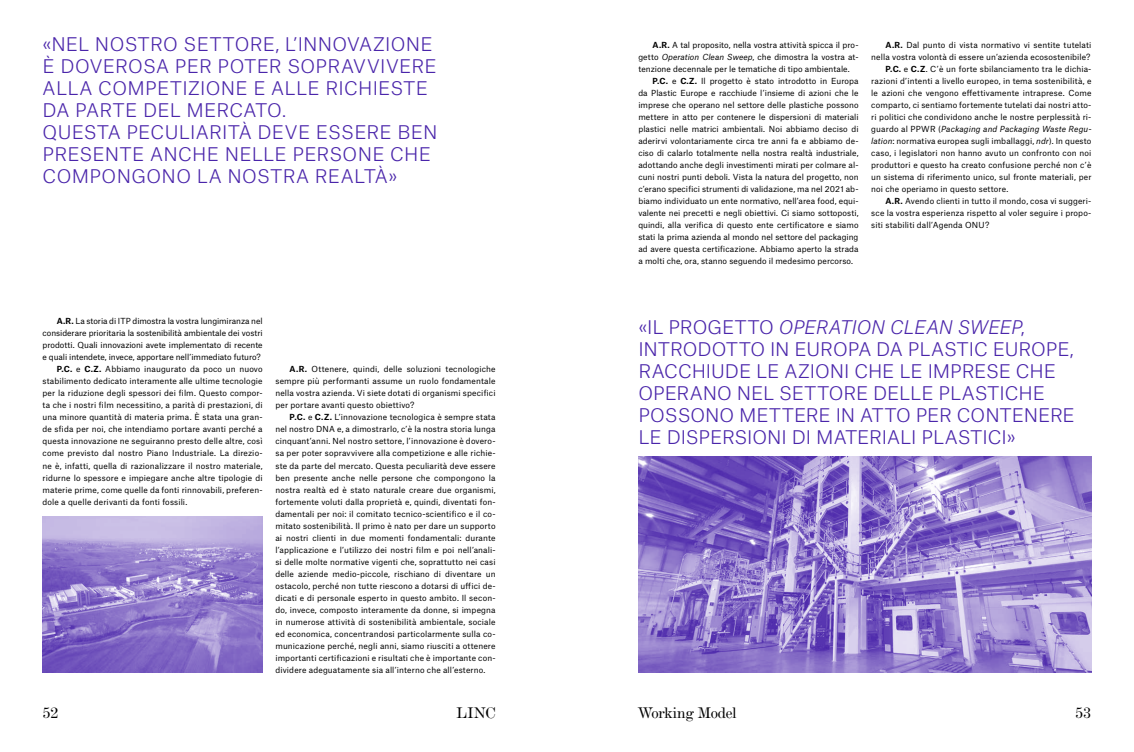
<style>
.page{position:relative;width:1134px;height:752px;background:#fff}
.page>*{position:absolute;margin:0;border:0;box-sizing:border-box;transform-origin:0 0}
.t1{font:300 18px/22px "Atlas Grotesk";letter-spacing:.01em;color:#4a25aa}
.t2{font:16px "De Vinne BT Text";letter-spacing:-.015em;color:#000}
.t3{font:8px/12px "Atlas Grotesk";letter-spacing:.015em;color:#000;text-align:justify}
.t4{font:8px "Atlas Grotesk";letter-spacing:-.005em;color:#000}
.t5{font:italic 8px "Atlas Grotesk";letter-spacing:.015em;color:#000}
.s1{font-weight:700}
.s2{font-style:italic}
.s3{font-style:normal}
</style>
<div class="page">
<img style="left:43px;top:516px;width:220px;height:156px">
<img style="left:638px;top:456px;width:453px;height:216px">
<h1 class="t1" style="left:43px;top:31px;width:396px">«NEL NOSTRO SETTORE, L’INNOVAZIONE<br>È DOVEROSA PER POTER SOPRAVVIVERE<br>ALLA COMPETIZIONE E ALLE RICHIESTE<br>DA PARTE DEL MERCATO.<br>QUESTA PECULIARITÀ DEVE ESSERE BEN<br>PRESENTE ANCHE NELLE PERSONE CHE<br>COMPONGONO LA NOSTRA REALTÀ»</h1>
<p class="t3" style="left:885px;top:38px;width:207px"><span class="s1">A.R.</span> Dal punto di vista normativo vi sentite tutelati</p>
<p class="t3" style="left:638px;top:38px;width:222px;text-indent:14px"><span class="s1">A.R.</span> A tal proposito, nella vostra attività spicca il pro&shy;getto <span class="s2">Operation Clean Sweep</span>, che dimostra la vostra at&shy;tenzione decennale per le tematiche di tipo ambientale.</p>
<p class="t3" style="left:638px;top:74px;width:222px;text-indent:14px"><span class="s1">P.C.</span> e <span class="s1">C.Z.</span> Il progetto è stato introdotto in Europa da Plastic Europe e racchiude l’insieme di azioni che le imprese che operano nel settore delle plastiche possono mettere in atto per contenere le dispersioni di materiali plastici nelle matrici ambientali. Noi abbiamo deciso di aderirvi volontariamente circa tre anni fa e abbiamo de&shy;ciso di calarlo totalmente nella nostra realtà industriale, adottando anche degli investimenti mirati per colmare al&shy;cuni nostri punti deboli. Vista la natura del progetto, non c’erano specifici strumenti di validazione, ma nel 2021 ab&shy;biamo individuato un ente normativo, nell’area food, equi&shy;valente nei precetti e negli obiettivi. Ci siamo sottoposti, quindi, alla verifica di questo ente certificatore e siamo stati la prima azienda al mondo nel settore del packaging ad avere questa certificazione. Abbiamo aperto la strada a molti che, ora, stanno seguendo il medesimo percorso.</p>
<p class="t3" style="left:871px;top:50px;width:221px">nella vostra volontà di essere un’azienda ecosostenibile?</p>
<p class="t3" style="left:885px;top:62px;width:207px"><span class="s1">P.C.</span> e <span class="s1">C.Z</span>. C’è un forte sbilanciamento tra le dichia-</p>
<p class="t3" style="left:871px;top:74px;width:222px">razioni d’intenti a livello europeo, in tema sostenibilità, e</p>
<p class="t3" style="left:871px;top:86px;width:222px">le azioni che vengono effettivamente intraprese. Come</p>
<p class="t3" style="left:871px;top:98px;width:222px">comparto, ci sentiamo fortemente tutelati dai nostri atto-</p>
<p class="t3" style="left:871px;top:110px;width:222px">ri politici che condividono anche le nostre perplessità ri-</p>
<p class="t5" style="left:871px;top:123px;width:222px"><span class="s3">guardo al PPWR (</span>Packaging and Packaging Waste Regu-</p>
<p class="t3" style="left:871px;top:134px;width:222px"><span class="s2">lation</span>: normativa europea sugli imballaggi, <span class="s2">ndr</span>). In questo</p>
<p class="t3" style="left:871px;top:146px;width:222px">caso, i legislatori non hanno avuto un confronto con noi</p>
<p class="t3" style="left:871px;top:158px;width:222px">produttori e questo ha creato confusione perché non c’è</p>
<p class="t3" style="left:871px;top:170px;width:222px">un sistema di riferimento unico, sul fronte materiali, per</p>
<p class="t3" style="left:871px;top:182px;width:139px">noi che operiamo in questo settore.</p>
<p class="t3" style="left:885px;top:194px;width:207px"><span class="s1">A.R.</span> Avendo clienti in tutto il mondo, cosa vi suggeri-</p>
<p class="t3" style="left:871px;top:206px;width:222px">sce la vostra esperienza rispetto al voler seguire i propo-</p>
<p class="t3" style="left:871px;top:218px;width:119px">siti stabiliti dall’Agenda ONU?</p>
<p class="t4" style="left:57px;top:315px;width:207px"><span class="s1">A.R.</span> La storia di ITP dimostra la vostra lungimiranza nel</p>
<p class="t4" style="left:43px;top:327px;width:222px">considerare prioritaria la sostenibilità ambientale dei vostri</p>
<p class="t4" style="left:43px;top:339px;width:222px">prodotti. Quali innovazioni avete implementato di recente</p>
<p class="t4" style="left:43px;top:351px;width:220px">e quali intendete, invece, apportare nell’immediato futuro?</p>
<p class="t3" style="left:57px;top:362px;width:207px"><span class="s1">P.C.</span> e <span class="s1">C.Z.</span> Abbiamo inaugurato da poco un nuovo</p>
<p class="t3" style="left:43px;top:374px;width:222px">stabilimento dedicato interamente alle ultime tecnologie</p>
<p class="t3" style="left:43px;top:386px;width:222px">per la riduzione degli spessori dei film. Questo compor-</p>
<p class="t3" style="left:43px;top:398px;width:222px">ta che i nostri film necessitino, a parità di prestazioni, di</p>
<p class="t3" style="left:43px;top:410px;width:222px">una minore quantità di materia prima. È stata una gran-</p>
<p class="t3" style="left:43px;top:422px;width:222px">de sfida per noi, che intendiamo portare avanti perché a</p>
<p class="t3" style="left:43px;top:434px;width:222px">questa innovazione ne seguiranno presto delle altre, così</p>
<p class="t3" style="left:43px;top:446px;width:222px">come previsto dal nostro Piano Industriale. La direzio-</p>
<p class="t3" style="left:43px;top:458px;width:222px">ne è, infatti, quella di razionalizzare il nostro materiale,</p>
<p class="t3" style="left:43px;top:470px;width:222px">ridurne lo spessore e impiegare anche altre tipologie di</p>
<p class="t3" style="left:43px;top:482px;width:222px">materie prime, come quelle da fonti rinnovabili, preferen-</p>
<p class="t3" style="left:43px;top:494px;width:146px">dole a quelle derivanti da fonti fossili.</p>
<p class="t3" style="left:275px;top:362px;width:222px;text-indent:14px"><span class="s1">A.R.</span> Ottenere, quindi, delle soluzioni tecnologiche sempre più performanti assume un ruolo fondamentale nella vostra azienda. Vi siete dotati di organismi specifici per portare avanti questo obiettivo?</p>
<p class="t3" style="left:275px;top:410px;width:222px;text-indent:14px"><span class="s1">P.C.</span> e <span class="s1">C.Z.</span> L’innovazione tecnologica è sempre stata nel nostro DNA e, a dimostrarlo, c’è la nostra storia lunga cinquant’anni. Nel nostro settore, l’innovazione è dovero&shy;sa per poter sopravvivere alla competizione e alle richie&shy;ste da parte del mercato. Questa peculiarità deve essere ben presente anche nelle persone che compongono la nostra realtà ed è stato naturale creare due organismi, fortemente voluti dalla proprietà e, quindi, diventati fon&shy;damentali per noi: il comitato tecnico-scientifico e il co&shy;mitato sostenibilità. Il primo è nato per dare un supporto ai nostri clienti in due momenti fondamentali: durante l’applicazione e l’utilizzo dei nostri film e poi nell’anali&shy;si delle molte normative vigenti che, soprattutto nei casi delle aziende medio-piccole, rischiano di diventare un ostacolo, perché non tutte riescono a dotarsi di uffici de&shy;dicati e di personale esperto in questo ambito. Il secon&shy;do, invece, composto interamente da donne, si impegna in numerose attività di sostenibilità ambientale, sociale ed economica, concentrandosi particolarmente sulla co&shy;municazione perché, negli anni, siamo riusciti a ottenere importanti certificazioni e risultati che è importante con&shy;dividere adeguatamente sia all’interno che all’esterno.</p>
<h1 class="t1" style="left:638px;top:314px;width:438px">«IL PROGETTO <span class="s2">OPERATION CLEAN SWEEP</span>, INTRODOTTO IN EUROPA DA PLASTIC EUROPE, RACCHIUDE LE AZIONI CHE LE IMPRESE CHE OPERANO NEL SETTORE DELLE PLASTICHE POSSONO METTERE IN ATTO PER CONTENERE LE DISPERSIONI DI MATERIALI PLASTICI»</h1>
<h2 class="t2" style="left:43px;top:702px;width:18px">52</h2>
<h2 class="t2" style="left:457px;top:702px;width:41px">LINC</h2>
<h2 class="t2" style="left:638px;top:702px;width:100px">Working Model</h2>
<h2 class="t2" style="left:1075px;top:702px;width:18px">53</h2>
</div>
